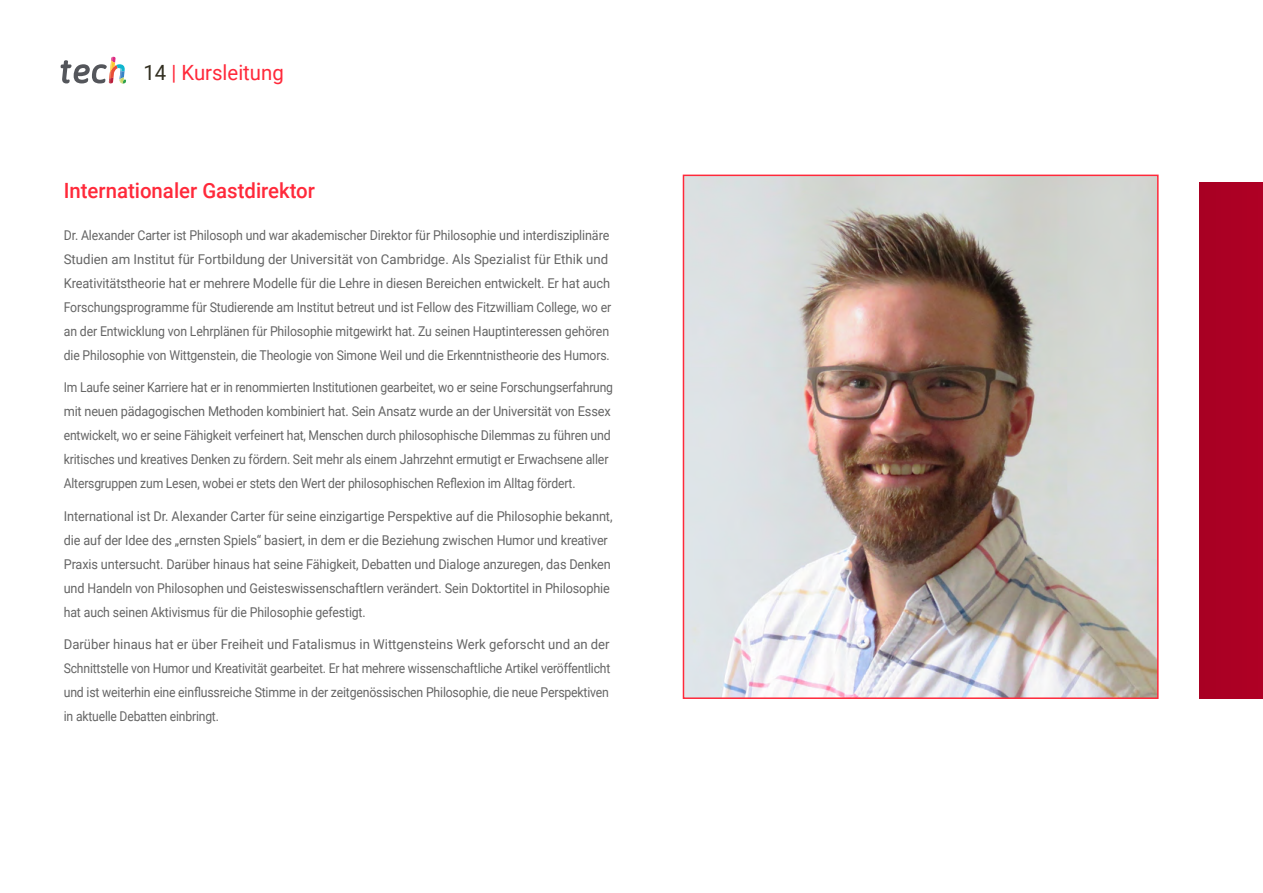
<style>
.page{position:relative;width:1263px;height:893px;background:#fff}
.page>*{position:absolute;margin:0;border:0;box-sizing:border-box;transform-origin:0 0}
.t1{font:500 21px "Roboto";color:#ff293a}
.t2{font:21px "Roboto";color:#ff293a}
.t3{font:13.5px/24px "Roboto";letter-spacing:-.01em;color:#656565;scale:.91 1}
.t4{font:13.5px/24px "Roboto";letter-spacing:-.01em;color:#656565;scale:.9 1}
.t5{font:13.5px/24px "Roboto";letter-spacing:-.01em;color:#656565;scale:.95 1}
.t6{font:13.5px/24px "Roboto";letter-spacing:-.01em;color:#656565;text-align:justify}
.s1{color:#312e20}
</style>
<div class="page">
<img style="left:686px;top:178px;width:469px;height:518px">
<div style="left:683px;top:175px;width:475px;height:524px;border:2px solid #ff293a"></div>
<div style="left:1199px;top:182px;width:64px;height:516px;background:#ab0024"></div>
<svg style="left:61px;top:57px;width:65px;height:27px"></svg>
<h1 class="t2" style="left:144px;top:57px;width:142px"><span class="s1">14</span> | Kursleitung</h1>
<h1 class="t1" style="left:64px;top:176px;width:253px">Internationaler Gastdirektor</h1>
<p class="t3" style="left:64px;top:222px;width:603px">Dr. Alexander Carter ist Philosoph und war akademischer Direktor für Philosophie und interdisziplinäre Studien am Institut für Fortbildung der Universität von Cambridge. Als Spezialist für Ethik und Kreativitätstheorie hat er mehrere Modelle für die Lehre in diesen Bereichen entwickelt. Er hat auch Forschungsprogramme für Studierende am Institut betreut und ist Fellow des Fitzwilliam College, wo er an der Entwicklung von Lehrplänen für Philosophie mitgewirkt hat. Zu seinen Hauptinteressen gehören die Philosophie von Wittgenstein, die Theologie von Simone Weil und die Erkenntnistheorie des Humors.</p>
<p class="t4" style="left:64px;top:375px;width:612px">Im Laufe seiner Karriere hat er in renommierten Institutionen gearbeitet, wo er seine Forschungserfahrung mit neuen pädagogischen Methoden kombiniert hat. Sein Ansatz wurde an der Universität von Essex entwickelt, wo er seine Fähigkeit verfeinert hat, Menschen durch philosophische Dilemmas zu führen und kritisches und kreatives Denken zu fördern. Seit mehr als einem Jahrzehnt ermutigt er Erwachsene aller Altersgruppen zum Lesen, wobei er stets den Wert der philosophischen Reflexion im Alltag fördert.</p>
<p class="t5" style="left:64px;top:503px;width:579px">International ist Dr. Alexander Carter für seine einzigartige Perspektive auf die Philosophie bekannt, die auf der Idee des „ernsten Spiels“ basiert, in dem er die Beziehung zwischen Humor und kreativer Praxis untersucht. Darüber hinaus hat seine Fähigkeit, Debatten und Dialoge anzuregen, das Denken und Handeln von Philosophen und Geisteswissenschaftlern verändert. Sein Doktortitel in Philosophie hat auch seinen Aktivismus für die Philosophie gefestigt.</p>
<p class="t6" style="left:64px;top:632px;width:548px">Darüber hinaus hat er über Freiheit und Fatalismus in Wittgensteins Werk geforscht und an der Schnittstelle von Humor und Kreativität gearbeitet. Er hat mehrere wissenschaftliche Artikel veröffentlicht und ist weiterhin eine einflussreiche Stimme in der zeitgenössischen Philosophie, die neue Perspektiven in aktuelle Debatten einbringt.</p>
</div>
